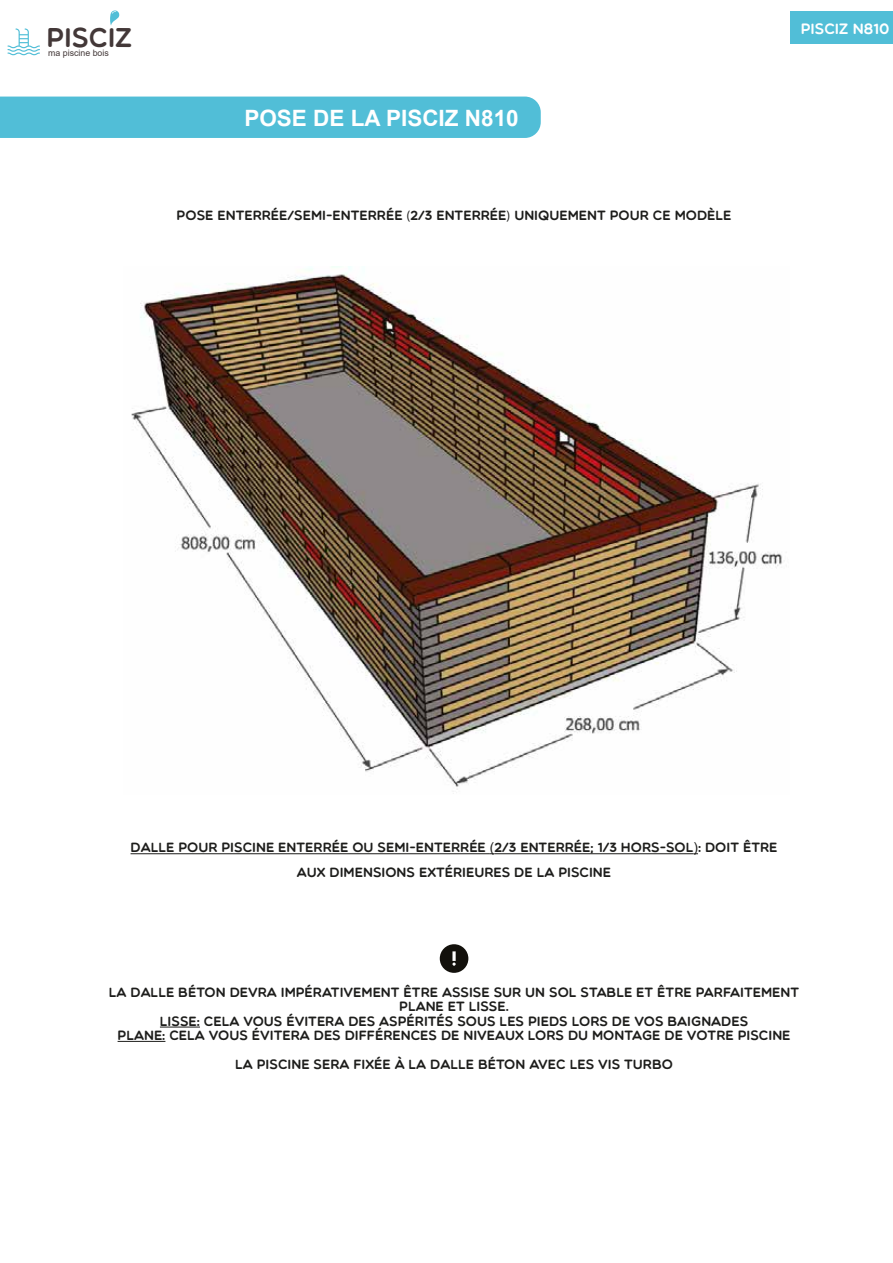
<style>
.page{position:relative;width:893px;height:1263px;background:#fff}
.page>*{position:absolute;margin:0;border:0;box-sizing:border-box;transform-origin:0 0}
.t1{font:27.15px "Multicolore";letter-spacing:-.005em;color:#433838}
.t2{font:700 22.5px "Arial";color:#fff}
.t3{font:15px "Multicolore";color:#fff}
.t4{font:13.5px/14.4px "Multicolore";color:#1d1d1b;text-align:center}
.t5{font:8.85px "Arial";letter-spacing:-.01em;color:#433838}
.s1{font-family:"Myriad Pro"}
.s2{font-family:"Arial"}
</style>
<div class="page">
<svg style="left:110px;top:10px;width:10px;height:15px"></svg>
<svg style="left:7px;top:28px;width:33px;height:27px"></svg>
<div style="left:790px;top:12px;width:102px;height:32px;background:#51bed7"></div>
<div style="left:0;top:97px;width:541px;height:41px;background:#51bed7"></div>
<hr style="left:131px;top:853px;width:359px;height:1px;background:#1d1d1b">
<hr style="left:494px;top:853px;width:199px;height:1px;background:#1d1d1b">
<hr style="left:160px;top:1027px;width:40px;height:1px;background:#1d1d1b">
<hr style="left:118px;top:1041px;width:47px;height:1px;background:#1d1d1b">
<svg style="left:440px;top:944px;width:28px;height:29px"></svg>
<img style="left:131px;top:267px;width:651px;height:523px">
<h1 class="t1" style="left:46px;top:21px;width:87px">PISCIZ</h1>
<p class="t5" style="left:48px;top:47px;width:62px">ma piscine bois</p>
<h2 class="t2" style="left:244px;top:103px;width:276px">POSE DE LA PISCIZ N810</h2>
<p class="t4" style="left:177px;top:207px;width:556px">POSE ENTERRÉE/SEMI-ENTERRÉE <span class="s1">(</span>2/3 ENTERRÉE<span class="s1">)</span> UNIQUEMENT POUR CE MODÈLE</p>
<p class="t3" style="left:801px;top:20px;width:90px">PISCIZ N810</p>
<p class="t4" style="left:131px;top:835px;width:648px;line-height:24.8px">DALLE POUR PISCINE ENTERRÉE OU SEMI-ENTERRÉE <span class="s2">(</span>2/3 ENTERRÉE; 1/3 HORS-SOL<span class="s2">)</span>: DOIT ÊTRE<br>AUX DIMENSIONS EXTÉRIEURES DE LA PISCINE</p>
<p class="t4" style="left:109px;top:985px;width:692px">LA DALLE BÉTON DEVRA IMPÉRATIVEMENT ÊTRE ASSISE SUR UN SOL STABLE ET ÊTRE PARFAITEMENT PLANE ET LISSE.<br>LISSE: CELA VOUS ÉVITERA DES ASPÉRITÉS SOUS LES PIEDS LORS DE VOS BAIGNADES<br>PLANE: CELA VOUS ÉVITERA DES DIFFÉRENCES DE NIVEAUX LORS DU MONTAGE DE VOTRE PISCINE</p>
<p class="t4" style="left:235px;top:1056px;width:439px">LA PISCINE SERA FIXÉE À LA DALLE BÉTON AVEC LES VIS TURBO</p>
</div>
